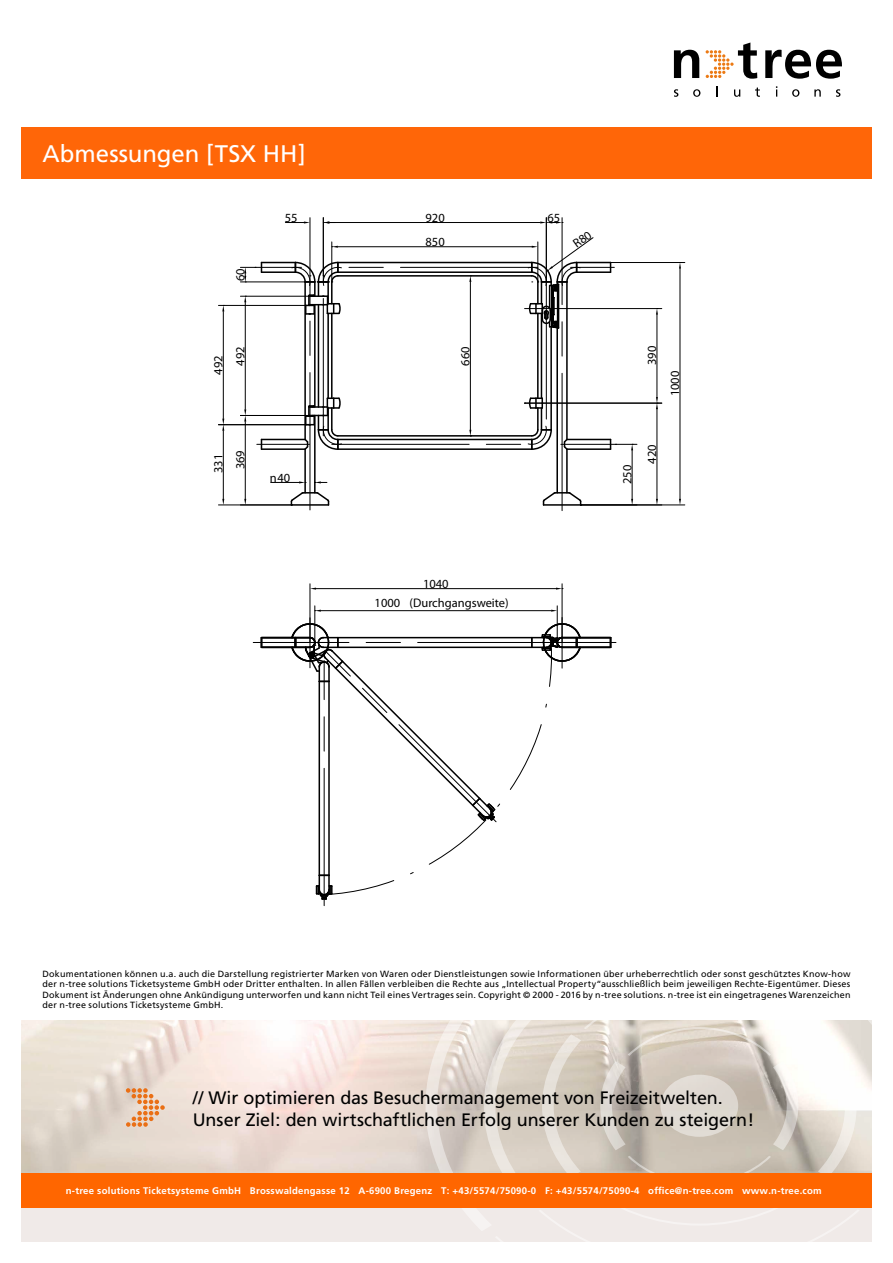
<style>
.page{position:relative;width:893px;height:1263px;background:#fff}
.page>*{position:absolute;margin:0;border:0;box-sizing:border-box;transform-origin:0 0}
.t1{font:24px "Frutiger";color:#fff}
.t2{font:18px/21.8px "Frutiger";letter-spacing:-.005em;color:#000}
.t3{font:12.45px "Myriad Pro";color:#000}
.t4{font:700 9.6px "Frutiger";letter-spacing:.02em;color:#fff}
.t5{font:9px/10.5px "Frutiger";letter-spacing:.025em;color:#000;text-align:justify}
</style>
<div class="page">
<div style="left:21px;top:128px;width:851px;height:51px;background:#ff6608"></div>
<img style="left:21px;top:1020px;width:405px;height:154px">
<div style="left:21px;top:1208px;width:851px;height:34px;background:#f0eae8"></div>
<svg style="left:426px;top:1020px;width:446px;height:154px;background:#d8d0c6"></svg>
<div style="left:660px;top:1075px;width:78px;height:62px;background:#dfd9d2;border-radius:50%"></div>
<svg style="left:674px;top:89px;width:4px;height:8px"></svg>
<svg style="left:693px;top:89px;width:7px;height:8px"></svg>
<svg style="left:716px;top:86px;width:2px;height:11px"></svg>
<svg style="left:734px;top:89px;width:6px;height:8px"></svg>
<svg style="left:755px;top:87px;width:5px;height:10px"></svg>
<svg style="left:792px;top:89px;width:7px;height:8px"></svg>
<svg style="left:814px;top:89px;width:7px;height:8px"></svg>
<svg style="left:836px;top:89px;width:4px;height:8px"></svg>
<svg style="left:674px;top:50px;width:25px;height:28px"></svg>
<svg style="left:765px;top:50px;width:77px;height:29px"></svg>
<svg style="left:706px;top:43px;width:51px;height:36px"></svg>
<div style="left:21px;top:1174px;width:851px;height:34px;background:#f60"></div>
<svg style="left:126px;top:1088px;width:39px;height:39px;background:#e7bb99"></svg>
<hr style="left:218px;top:305px;width:88px;height:1px;background:#000">
<hr style="left:223px;top:311px;width:1px;height:108px;background:#000">
<hr style="left:218px;top:504px;width:73px;height:1px;background:#000">
<hr style="left:218px;top:424px;width:88px;height:1px;background:#000">
<hr style="left:223px;top:431px;width:1px;height:68px;background:#000">
<svg style="left:222px;top:419px;width:2px;height:12px"></svg>
<hr style="left:581px;top:504px;width:104px;height:1px;background:#000">
<hr style="left:611px;top:262px;width:74px;height:1px;background:#000">
<hr style="left:680px;top:269px;width:1px;height:230px;background:#000">
<svg style="left:679px;top:499px;width:2px;height:6px"></svg>
<svg style="left:679px;top:263px;width:2px;height:6px"></svg>
<hr style="left:542px;top:308px;width:120px;height:1px;background:#000">
<hr style="left:657px;top:315px;width:1px;height:82px;background:#000">
<svg style="left:656px;top:308px;width:2px;height:7px"></svg>
<hr style="left:525px;top:403px;width:137px;height:1px;background:#000">
<hr style="left:657px;top:409px;width:1px;height:90px;background:#000">
<svg style="left:656px;top:499px;width:2px;height:6px"></svg>
<svg style="left:656px;top:397px;width:2px;height:12px"></svg>
<hr style="left:562px;top:218px;width:1px;height:63px;background:#000">
<hr style="left:546px;top:218px;width:1px;height:64px;background:#000">
<hr style="left:329px;top:222px;width:211px;height:1px;background:#000">
<svg style="left:540px;top:221px;width:23px;height:3px"></svg>
<hr style="left:310px;top:218px;width:1px;height:58px;background:#000">
<hr style="left:323px;top:218px;width:1px;height:58px;background:#000">
<svg style="left:285px;top:221px;width:25px;height:3px"></svg>
<svg style="left:324px;top:221px;width:6px;height:3px"></svg>
<hr style="left:557px;top:606px;width:1px;height:39px;background:#000">
<hr style="left:314px;top:606px;width:1px;height:39px;background:#000">
<hr style="left:310px;top:584px;width:1px;height:58px;background:#000">
<hr style="left:562px;top:584px;width:1px;height:58px;background:#000">
<hr style="left:316px;top:588px;width:240px;height:1px;background:#000">
<svg style="left:556px;top:588px;width:7px;height:2px"></svg>
<svg style="left:253px;top:610px;width:363px;height:296px"></svg>
<svg style="left:240px;top:230px;width:397px;height:281px"></svg>
<h1 class="t1" style="left:43px;top:139px;width:265px">Abmessungen [TSX HH]</h1>
<h3 class="t3" style="left:285px;top:210px;width:14px">55</h3>
<h3 class="t3" style="left:426px;top:210px;width:21px">920</h3>
<h3 class="t3" style="left:233px;top:281px;width:14px;rotate:-90deg">60</h3>
<h3 class="t3" style="left:211px;top:375px;width:21px;rotate:-90deg">492</h3>
<h3 class="t3" style="left:233px;top:365px;width:21px;rotate:-90deg">492</h3>
<h3 class="t3" style="left:211px;top:473px;width:21px;rotate:-90deg">331</h3>
<h3 class="t3" style="left:233px;top:469px;width:21px;rotate:-90deg">369</h3>
<h3 class="t3" style="left:270px;top:470px;width:22px">n40</h3>
<h3 class="t3" style="left:426px;top:234px;width:21px">850</h3>
<h3 class="t3" style="left:458px;top:365px;width:21px;rotate:-90deg">660</h3>
<h3 class="t3" style="left:423px;top:576px;width:27px">1040</h3>
<h3 class="t3" style="left:375px;top:595px;width:136px">1000 (Durchgangsweite)</h3>
<h3 class="t3" style="left:547px;top:210px;width:14px">65</h3>
<h3 class="t3" style="left:644px;top:365px;width:21px;rotate:-90deg">390</h3>
<h3 class="t3" style="left:667px;top:396px;width:27px;rotate:-90deg">1000</h3>
<h3 class="t3" style="left:619px;top:484px;width:21px;rotate:-90deg">250</h3>
<h3 class="t3" style="left:644px;top:464px;width:21px;rotate:-90deg">420</h3>
<p class="t5" style="left:43px;top:968px;width:809px">Dokumentationen können u.a. auch die Darstellung registrierter Marken von Waren oder Dienstleistungen sowie Informationen über urheberrechtlich oder sonst geschütztes Know-how der n-tree solutions Ticketsysteme GmbH oder Dritter enthalten. In allen Fällen verbleiben die Rechte aus „Intellectual Property“ausschließlich beim jeweiligen Rechte-Eigentümer. Dieses Dokument ist Änderungen ohne Ankündigung unterworfen und kann nicht Teil eines Vertrages sein. Copyright © 2000 - 2016 by n-tree solutions. n-tree ist ein eingetragenes Warenzeichen der n-tree solutions Ticketsysteme GmbH.</p>
<h2 class="t2" style="left:193px;top:1087px;width:563px">// Wir optimieren das Besuchermanagement von Freizeitwelten.<br>Unser Ziel: den wirtschaftlichen Erfolg unserer Kunden zu steigern!</h2>
<p class="t4" style="left:66px;top:1185px;width:757px">n-tree solutions Ticketsysteme GmbH Brosswaldengasse 12 A-6900 Bregenz T: +43/5574/75090-0 F: +43/5574/75090-4 office@n-tree.com www.n-tree.com</p>
</div>
